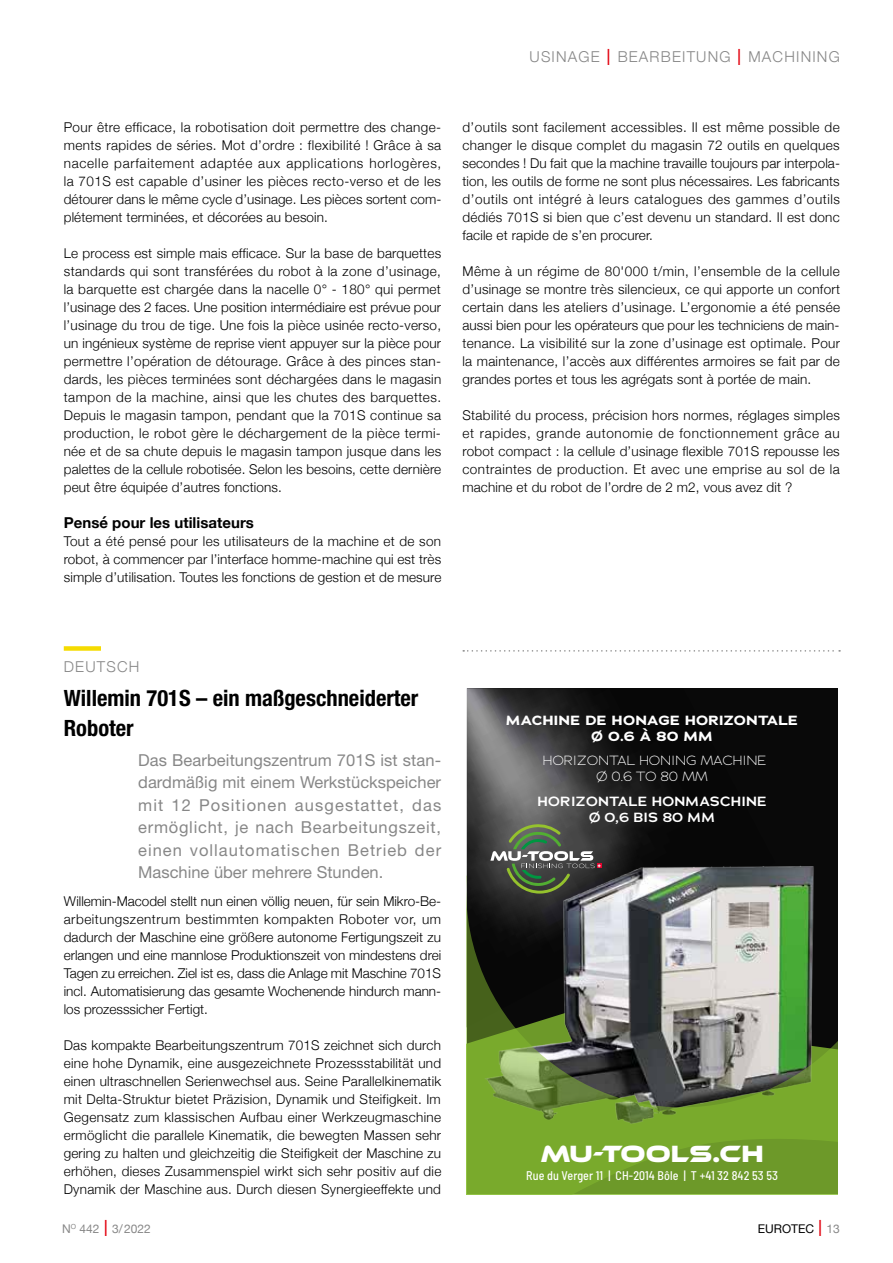
<style>
.page{position:relative;width:893px;height:1263px;background:#fff}
.page>*{position:absolute;margin:0;border:0;box-sizing:border-box;transform-origin:0 0}
.t1{font:700 24.3px "Ethnocentric Rg";color:#fff;scale:.96 1}
.t2{font:700 condensed 22.5px/30px "Helvetica Neue";color:#000}
.t3{font:16.5px/22.5px "Helvetica Neue";color:#878787;text-align:justify}
.t4{font:300 15px "Helvetica Neue";letter-spacing:.08em;color:#878787}
.t5{font:700 15px "Helvetica Neue";color:#000}
.t6{font:300 13.5px/18px "Helvetica Neue";letter-spacing:.01em;color:#000;text-align:justify}
.t7{font:700 13.35px/15.9px "Adrianna Extended";letter-spacing:.015em;color:#fff;text-align:center;scale:.93 1}
.t8{font:300 13.35px/15.9px "Adrianna Extended";letter-spacing:.035em;color:#fff;text-align:center;scale:.93 1}
.t9{font:600 13.35px/15.9px "Adrianna Extended";letter-spacing:.015em;color:#fff;text-align:center;scale:.93 1}
.t10{font:500 semi-condensed 12.6px "Barlow";letter-spacing:.01em;color:#fff;scale:.96 1}
.t11{font:12px "Helvetica Neue";color:#878787}
.t12{font:12px "Helvetica Neue";color:#000}
.s1{font-stretch:condensed;font-size:22.5px;color:#e30613}
.s2{font-weight:300;font-stretch:condensed;font-size:22.5px;color:#e30613}
.s3{color:#878787}
</style>
<div class="page">
<div style="left:467px;top:688px;width:371px;height:506px;background:#090909"></div>
<img style="left:467px;top:688px;width:195px;height:115px">
<svg style="left:467px;top:803px;width:371px;height:391px"></svg>
<svg style="left:463px;top:650px;width:377px;height:2px"></svg>
<div style="left:64px;top:646px;width:37px;height:5px;background:#f5db00"></div>
<p class="t4" style="left:529px;top:44px;width:312px">USINAGE <span class="s1">I</span> BEARBEITUNG <span class="s1">I</span> MACHINING</p>
<p class="t6" style="left:64px;top:117px;width:379px">Pour être efficace, la robotisation doit permettre des change&shy;ments rapides de séries. Mot d’ordre : flexibilité ! Grâce à sa nacelle parfaitement adaptée aux applications horlogères, la 701S est capable d’usiner les pièces recto-verso et de les détourer dans le même cycle d’usinage. Les pièces sortent com&shy;plétement terminées, et décorées au besoin.</p>
<p class="t6" style="left:64px;top:243px;width:379px">Le process est simple mais efficace. Sur la base de barquettes standards qui sont transférées du robot à la zone d’usinage, la barquette est chargée dans la nacelle 0° - 180° qui permet l’usinage des 2 faces. Une position intermédiaire est prévue pour l’usinage du trou de tige. Une fois la pièce usinée recto-verso, un ingénieux système de reprise vient appuyer sur la pièce pour permettre l’opération de détourage. Grâce à des pinces stan&shy;dards, les pièces terminées sont déchargées dans le magasin tampon de la machine, ainsi que les chutes des barquettes.<br>Depuis le magasin tampon, pendant que la 701S continue sa production, le robot gère le déchargement de la pièce termi&shy;née et de sa chute depuis le magasin tampon jusque dans les palettes de la cellule robotisée. Selon les besoins, cette dernière peut être équipée d’autres fonctions.</p>
<p class="t5" style="left:64px;top:511px;width:192px">Pensé pour les utilisateurs</p>
<p class="t6" style="left:64px;top:531px;width:379px">Tout a été pensé pour les utilisateurs de la machine et de son robot, à commencer par l’interface homme-machine qui est très simple d’utilisation. Toutes les fonctions de gestion et de mesure</p>
<p class="t6" style="left:462px;top:117px;width:379px">d’outils sont facilement accessibles. Il est même possible de changer le disque complet du magasin 72 outils en quelques secondes ! Du fait que la machine travaille toujours par interpola&shy;tion, les outils de forme ne sont plus nécessaires. Les fabricants d’outils ont intégré à leurs catalogues des gammes d’outils dédiés 701S si bien que c’est devenu un standard. Il est donc facile et rapide de s’en procurer.</p>
<p class="t6" style="left:462px;top:261px;width:379px">Même à un régime de 80'000 t/min, l’ensemble de la cellule d’usinage se montre très silencieux, ce qui apporte un confort certain dans les ateliers d’usinage. L’ergonomie a été pensée aussi bien pour les opérateurs que pour les techniciens de main&shy;tenance. La visibilité sur la zone d’usinage est optimale. Pour la maintenance, l’accès aux différentes armoires se fait par de grandes portes et tous les agrégats sont à portée de main.</p>
<p class="t6" style="left:462px;top:405px;width:379px">Stabilité du process, précision hors normes, réglages simples et rapides, grande autonomie de fonctionnement grâce au robot compact : la cellule d’usinage flexible 701S repousse les contraintes de production. Et avec une emprise au sol de la machine et du robot de l’ordre de 2 m2, vous avez dit ?</p>
<p class="t4" style="left:64px;top:654px;width:77px">DEUTSCH</p>
<h2 class="t2" style="left:64px;top:682px;width:356px">Willemin 701S – ein maßgeschneiderter<br>Roboter</h2>
<p class="t3" style="left:138px;top:748px;width:305px">Das Bearbeitungszentrum 701S ist stan&shy;dardmäßig mit einem Werkstückspeicher mit 12 Positionen ausgestattet, das ermöglicht, je nach Bearbeitungszeit, einen vollautomatischen Betrieb der Maschine über mehrere Stunden.</p>
<p class="t6" style="left:64px;top:891px;width:379px">Willemin-Macodel stellt nun einen völlig neuen, für sein Mikro-Be&shy;arbeitungszentrum bestimmten kompakten Roboter vor, um dadurch der Maschine eine größere autonome Fertigungszeit zu erlangen und eine mannlose Produktionszeit von mindestens drei Tagen zu erreichen. Ziel ist es, dass die Anlage mit Maschine 701S incl. Automatisierung das gesamte Wochenende hindurch mann&shy;los prozesssicher Fertigt.</p>
<p class="t6" style="left:64px;top:1035px;width:379px">Das kompakte Bearbeitungszentrum 701S zeichnet sich durch eine hohe Dynamik, eine ausgezeichnete Prozessstabilität und einen ultraschnellen Serienwechsel aus. Seine Parallelkinematik mit Delta-Struktur bietet Präzision, Dynamik und Steifigkeit. Im Gegensatz zum klassischen Aufbau einer Werkzeugmaschine ermöglicht die parallele Kinematik, die bewegten Massen sehr gering zu halten und gleichzeitig die Steifigkeit der Maschine zu erhöhen, dieses Zusammenspiel wirkt sich sehr positiv auf die Dynamik der Maschine aus. Durch diesen Synergieeffekte und</p>
<p class="t7" style="left:506px;top:713px;width:315px">MACHINE DE HONAGE HORIZONTALE<br>Ø 0.6 À 80 MM</p>
<p class="t8" style="left:543px;top:753px;width:241px">HORIZONTAL HONING MACHINE<br>Ø 0.6 TO 80 MM</p>
<p class="t9" style="left:537px;top:793px;width:248px">HORIZONTALE HONMASCHINE<br>Ø 0,6 BIS 80 MM</p>
<h1 class="t1" style="left:541px;top:1139px;width:234px">MU-TOOLS.CH</h1>
<p class="t10" style="left:526px;top:1167px;width:264px">Rue du Verger 11 | CH-2014 Bôle | T +41 32 842 53 53</p>
<p class="t11" style="left:62px;top:1220px;width:90px">N<sup>O</sup> 442 <span class="s2">I</span> 3/2022</p>
<p class="t12" style="left:758px;top:1220px;width:84px">EUROTEC <span class="s2">I</span> <span class="s3">13</span></p>
</div>
